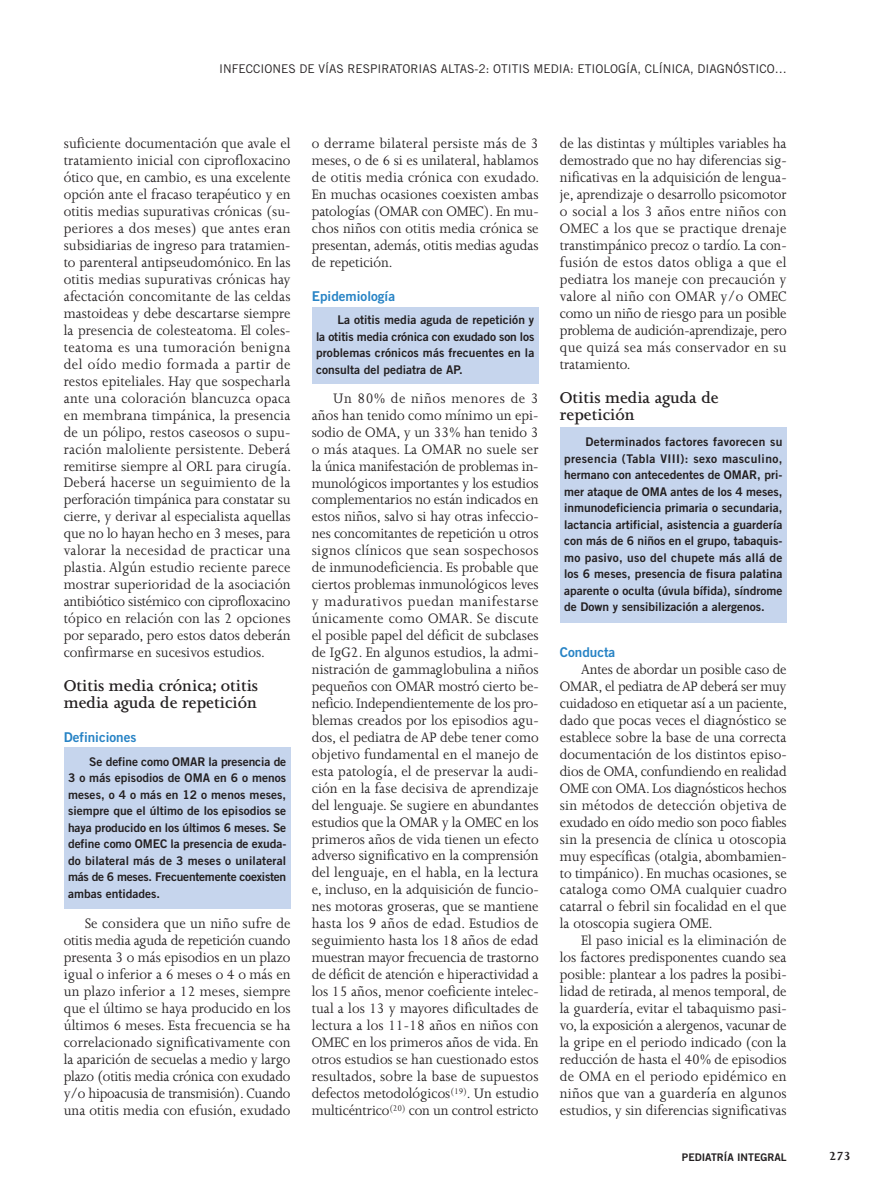
<style>
.page{position:relative;width:893px;height:1191px;background:#fff}
.page>*{position:absolute;margin:0;border:0;box-sizing:border-box;transform-origin:0 0}
.t1{font:600 18px/17px "Joanna MT Std";color:#231f20}
.t2{font:15.75px/17px "Joanna MT Std";color:#231f20;text-align:justify;scale:.95 1}
.t3{font:13.5px "Trade Gothic Bold Two";color:#2783c5}
.t4{font:700 13.5px "Joanna MT Std";color:#231f20}
.t5{font:12px/16.5px "Trade Gothic Bold Two";color:#231f20;text-align:justify}
.t6{font:12px "Trade Gothic";color:#231f20}
.t7{font:10.5px "Trade Gothic Bold Two";color:#231f20}
</style>
<div class="page">
<div style="left:64px;top:747px;width:227px;height:162px;background:#c6d5ed"></div>
<div style="left:312px;top:307px;width:227px;height:77px;background:#c6d5ed"></div>
<div style="left:560px;top:427px;width:227px;height:196px;background:#c6d5ed"></div>
<p class="t6" style="left:219px;top:64px;width:569px">INFECCIONES DE VÍAS RESPIRATORIAS ALTAS-2: OTITIS MEDIA: ETIOLOGÍA, CLÍNICA, DIAGNÓSTICO…</p>
<p class="t2" style="left:64px;top:137px;width:241px">suficiente documentación que avale el tratamiento inicial con ciprofloxacino ótico que, en cambio, es una excelente opción ante el fracaso terapéutico y en otitis medias supurativas crónicas (su&shy;periores a dos meses) que antes eran subsidiarias de ingreso para tratamien&shy;to parenteral antipseudomónico. En las otitis medias supurativas crónicas hay afectación concomitante de las celdas mastoideas y debe descartarse siempre la presencia de colesteatoma. El coles&shy;teatoma es una tumoración benigna del oído medio formada a partir de restos epiteliales. Hay que sospecharla ante una coloración blancuzca opaca en membrana timpánica, la presencia de un pólipo, restos caseosos o supu&shy;ración maloliente persistente. Deberá remitirse siempre al ORL para cirugía.<br>Deberá hacerse un seguimiento de la perforación timpánica para constatar su cierre, y derivar al especialista aquellas que no lo hayan hecho en 3 meses, para valorar la necesidad de practicar una plastia. Algún estudio reciente parece mostrar superioridad de la asociación antibiótico sistémico con ciprofloxacino tópico en relación con las 2 opciones por separado, pero estos datos deberán confirmarse en sucesivos estudios.</p>
<p class="t1" style="left:64px;top:679px;width:196px">Otitis media crónica; otitis media aguda de repetición</p>
<p class="t3" style="left:64px;top:732px;width:74px">Definiciones</p>
<p class="t5" style="left:68px;top:754px;width:220px;text-indent:21px">Se define como OMAR la presencia de 3 o más episodios de OMA en 6 o menos meses, o 4 o más en 12 o menos meses, siempre que el último de los episodios se haya producido en los últimos 6 meses. Se define como OMEC la presencia de exuda&shy;do bilateral más de 3 meses o unilateral más de 6 meses. Frecuentemente coexisten ambas entidades.</p>
<p class="t2" style="left:64px;top:916px;width:240px;text-indent:21px">Se considera que un niño sufre de otitis media aguda de repetición cuando presenta 3 o más episodios en un plazo igual o inferior a 6 meses o 4 o más en un plazo inferior a 12 meses, siempre que el último se haya producido en los últimos 6 meses. Esta frecuencia se ha correlacionado significativamente con la aparición de secuelas a medio y largo plazo (otitis media crónica con exudado y/o hipoacusia de transmisión). Cuando una otitis media con efusión, exudado</p>
<p class="t2" style="left:312px;top:137px;width:241px">o derrame bilateral persiste más de 3 meses, o de 6 si es unilateral, hablamos de otitis media crónica con exudado.<br>En muchas ocasiones coexisten ambas patologías (OMAR con OMEC). En mu&shy;chos niños con otitis media crónica se presentan, además, otitis medias agudas de repetición.</p>
<p class="t3" style="left:312px;top:291px;width:85px">Epidemiología</p>
<p class="t5" style="left:316px;top:313px;width:220px;text-indent:21px">La otitis media aguda de repetición y la otitis media crónica con exudado son los problemas crónicos más frecuentes en la consulta del pediatra de AP.</p>
<p class="t2" style="left:312px;top:391px;width:240px;text-indent:21px">Un 80% de niños menores de 3 años han tenido como mínimo un epi&shy;sodio de OMA, y un 33% han tenido 3 o más ataques. La OMAR no suele ser la única manifestación de problemas in&shy;munológicos importantes y los estudios complementarios no están indicados en estos niños, salvo si hay otras infeccio&shy;nes concomitantes de repetición u otros signos clínicos que sean sospechosos de inmunodeficiencia. Es probable que ciertos problemas inmunológicos leves y madurativos puedan manifestarse únicamente como OMAR. Se discute el posible papel del déficit de subclases de IgG2. En algunos estudios, la admi&shy;nistración de gammaglobulina a niños pequeños con OMAR mostró cierto be&shy;neficio. Independientemente de los pro&shy;blemas creados por los episodios agu&shy;dos, el pediatra de AP debe tener como objetivo fundamental en el manejo de esta patología, el de preservar la audi&shy;ción en la fase decisiva de aprendizaje del lenguaje. Se sugiere en abundantes estudios que la OMAR y la OMEC en los primeros años de vida tienen un efecto adverso significativo en la comprensión del lenguaje, en el habla, en la lectura e, incluso, en la adquisición de funcio&shy;nes motoras groseras, que se mantiene hasta los 9 años de edad. Estudios de seguimiento hasta los 18 años de edad muestran mayor frecuencia de trastorno de déficit de atención e hiperactividad a los 15 años, menor coeficiente intelec&shy;tual a los 13 y mayores dificultades de lectura a los 11-18 años en niños con OMEC en los primeros años de vida. En otros estudios se han cuestionado estos resultados, sobre la base de supuestos defectos metodológicos<sup>(19)</sup>. Un estudio multicéntrico<sup>(20)</sup> con un control estricto</p>
<p class="t2" style="left:560px;top:137px;width:240px">de las distintas y múltiples variables ha demostrado que no hay diferencias sig&shy;nificativas en la adquisición de lengua&shy;je, aprendizaje o desarrollo psicomotor o social a los 3 años entre niños con OMEC a los que se practique drenaje transtimpánico precoz o tardío. La con&shy;fusión de estos datos obliga a que el pediatra los maneje con precaución y valore al niño con OMAR y/o OMEC como un niño de riesgo para un posible problema de audición-aprendizaje, pero que quizá sea más conservador en su tratamiento.</p>
<p class="t1" style="left:560px;top:390px;width:160px">Otitis media aguda de repetición</p>
<p class="t5" style="left:564px;top:434px;width:220px;text-indent:21px">Determinados factores favorecen su presencia (Tabla VIII): sexo masculino, hermano con antecedentes de OMAR, pri&shy;mer ataque de OMA antes de los 4 meses, inmunodeficiencia primaria o secundaria, lactancia artificial, asistencia a guardería con más de 6 niños en el grupo, tabaquis&shy;mo pasivo, uso del chupete más allá de los 6 meses, presencia de fisura palatina aparente o oculta (úvula bífida), síndrome de Down y sensibilización a alergenos.</p>
<p class="t3" style="left:560px;top:647px;width:57px">Conducta</p>
<p class="t2" style="left:560px;top:662px;width:241px;text-indent:21px">Antes de abordar un posible caso de OMAR, el pediatra de AP deberá ser muy cuidadoso en etiquetar así a un paciente, dado que pocas veces el diagnóstico se establece sobre la base de una correcta documentación de los distintos episo&shy;dios de OMA, confundiendo en realidad OME con OMA. Los diagnósticos hechos sin métodos de detección objetiva de exudado en oído medio son poco fiables sin la presencia de clínica u otoscopia muy específicas (otalgia, abombamien&shy;to timpánico). En muchas ocasiones, se cataloga como OMA cualquier cuadro catarral o febril sin focalidad en el que la otoscopia sugiera OME.</p>
<p class="t2" style="left:560px;top:933px;width:240px;text-indent:21px">El paso inicial es la eliminación de los factores predisponentes cuando sea posible: plantear a los padres la posibi&shy;lidad de retirada, al menos temporal, de la guardería, evitar el tabaquismo pasi&shy;vo, la exposición a alergenos, vacunar de la gripe en el periodo indicado (con la reducción de hasta el 40% de episodios de OMA en el periodo epidémico en niños que van a guardería en algunos estudios, y sin diferencias significativas</p>
<p class="t7" style="left:682px;top:1153px;width:106px">PEDIATRÍA INTEGRAL</p>
<p class="t4" style="left:829px;top:1151px;width:23px">273</p>
</div>
